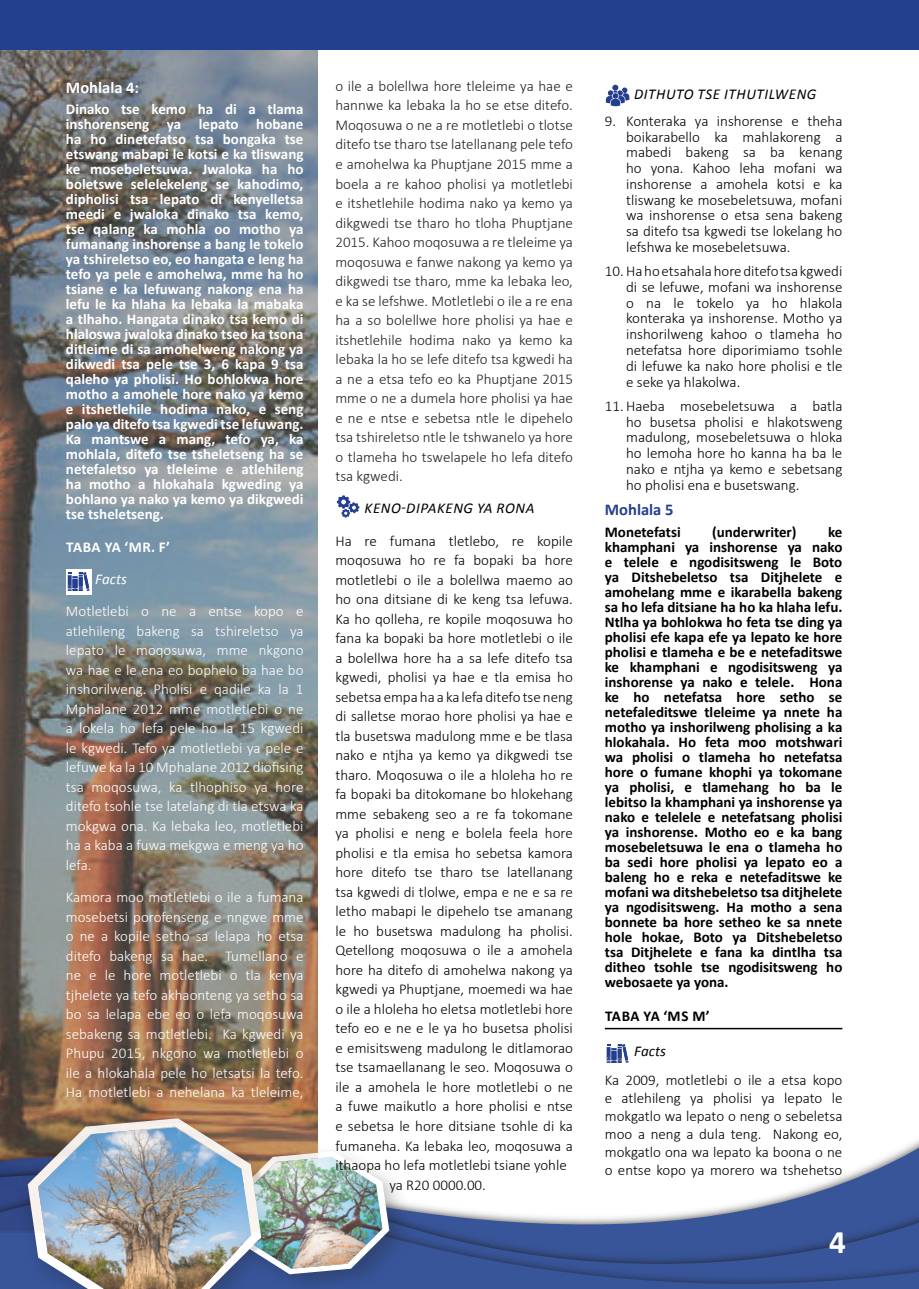
<style>
.page{position:relative;width:919px;height:1289px;background:#fff}
.page>*{position:absolute;margin:0;border:0;box-sizing:border-box;transform-origin:0 0}
.t1{font:700 33px "Calibri";color:#fff}
.t2{font:700 16.5px "Calibri";color:#fff}
.t3{font:700 16.5px "Calibri";color:#253f8e}
.BODY_TEXT{font:300 15px/15.8px "Calibri";color:#000;text-align:justify}
.CASE_STUDY_ITALIC{font:700 15px/15px "Calibri";color:#000;text-align:justify}
.CASE_STUDY_ITALIC-2{font:700 15px/15px "Calibri";color:#fff;text-align:justify}
.BODY_TEXT-2{font:300 15px/19.5px "Calibri";color:#fff;text-align:justify}
.BODY_TEXT-3{font:300 15px/19.5px "Calibri";color:#231f20;text-align:justify}
.BODY_TEXT-4{font:italic 15px "Calibri";letter-spacing:.04em;color:#000}
.case_heading{font:700 15px "Calibri";letter-spacing:.03em;color:#000}
.BODY_TEXT-5{font:italic 15px "Calibri";color:#fff}
</style>
<div class="page">
<img style="left:0;top:50px;width:318px;height:1075px">
<svg style="left:0;top:1160px;width:918px;height:128px;fill:#385599"></svg>
<img style="left:4px;top:1103px;width:421px;height:185px">
<svg style="left:28px;top:1118px;width:361px;height:170px"></svg>
<img style="left:253px;top:1156px;width:129px;height:112px">
<img style="left:38px;top:1127px;width:213px;height:161px">
<div style="left:0;top:0;width:918px;height:50px;background:#23408e"></div>
<div style="left:66px;top:569px;width:25px;height:25px;background:#fff"></div>
<svg style="left:68px;top:572px;width:22px;height:19px"></svg>
<svg style="left:337px;top:495px;width:22px;height:22px"></svg>
<hr style="left:604px;top:1027px;width:238px;height:2px;background:#000">
<svg style="left:605px;top:84px;width:25px;height:23px"></svg>
<svg style="left:606px;top:85px;width:23px;height:21px"></svg>
<svg style="left:606px;top:1044px;width:22px;height:18px"></svg>
<p class="t2" style="left:66px;top:77px;width:75px">Mohlala 4:</p>
<p class="CASE_STUDY_ITALIC-2" style="left:66px;top:102px;width:239px">Dinako tse kemo ha di a tlama inshorenseng ya lepato hobane ha ho dinetefatso tsa bongaka tse etswang mabapi le kotsi e ka tliswang ke mosebeletsuwa. Jwaloka ha ho boletswe selelekeleng se kahodimo, dipholisi tsa lepato di kenyelletsa meedi e jwaloka dinako tsa kemo, tse qalang ka mohla oo motho ya fumanang inshorense a bang le tokelo ya tshireletso eo, eo hangata e leng ha tefo ya pele e amohelwa, mme ha ho tsiane e ka lefuwang nakong ena ha lefu le ka hlaha ka lebaka la mabaka a tlhaho. Hangata dinako tsa kemo di hlaloswa jwaloka dinako tseo ka tsona ditleime di sa amohelweng nakong ya dikwedi tsa pele tse 3, 6 kapa 9 tsa qaleho ya pholisi. Ho bohlokwa hore motho a amohele hore nako ya kemo e itshetlehile hodima nako, e seng palo ya ditefo tsa kgwedi tse lefuwang.<br>Ka mantswe a mang, tefo ya, ka mohlala, ditefo tse tsheletseng ha se netefaletso ya tleleime e atlehileng ha motho a hlokahala kgweding ya bohlano ya nako ya kemo ya dikgwedi tse tsheletseng.</p>
<p class="CASE_STUDY_ITALIC-2" style="left:66px;top:539px;width:105px">TABA YA ‘MR. F’</p>
<p class="BODY_TEXT-5" style="left:95px;top:568px;width:33px">Facts</p>
<p class="BODY_TEXT-2" style="left:66px;top:600px;width:239px">Motletlebi o ne a entse kopo e atlehileng bakeng sa tshireletso ya lepato le moqosuwa, mme nkgono wa hae e le ena eo bophelo ba hae bo inshorilweng. Pholisi e qadile ka la 1<br>Mphalane 2012 mme motletlebi o ne a lokela ho lefa pele ho la 15 kgwedi le kgwedi. Tefo ya motletlebi ya pele e lefuwe ka la 10 Mphalane 2012 diofising tsa moqosuwa, ka tlhophiso ya hore ditefo tsohle tse latelang di tla etswa ka mokgwa ona. Ka lebaka leo, motletlebi ha a kaba a fuwa mekgwa e meng ya ho lefa.</p>
<p class="BODY_TEXT-2" style="left:66px;top:886px;width:239px">Kamora moo motletlebi o ile a fumana mosebetsi porofenseng e nngwe mme o ne a kopile setho sa lelapa ho etsa ditefo bakeng sa hae. Tumellano e ne e le hore motletlebi o tla kenya tjhelete ya tefo akhaonteng ya setho sa bo sa lelapa ebe eo o lefa moqosuwa sebakeng sa motletlebi. Ka kgwedi ya Phupu 2015, nkgono wa motletlebi o ile a hlokahala pele ho letsatsi la tefo.<br>Ha motletlebi a nehelana ka tleleime,</p>
<p class="BODY_TEXT-3" style="left:335px;top:75px;width:239px">o ile a bolellwa hore tleleime ya hae e hannwe ka lebaka la ho se etse ditefo.<br>Moqosuwa o ne a re motletlebi o tlotse ditefo tse tharo tse latellanang pele tefo e amohelwa ka Phuptjane 2015 mme a boela a re kahoo pholisi ya motletlebi e itshetlehile hodima nako ya kemo ya dikgwedi tse tharo ho tloha Phuptjane 2015. Kahoo moqosuwa a re tleleime ya moqosuwa e fanwe nakong ya kemo ya dikgwedi tse tharo, mme ka lebaka leo, e ka se lefshwe. Motletlebi o ile a re ena ha a so bolellwe hore pholisi ya hae e itshetlehile hodima nako ya kemo ka lebaka la ho se lefe ditefo tsa kgwedi ha a ne a etsa tefo eo ka Phuptjane 2015 mme o ne a dumela hore pholisi ya hae e ne e ntse e sebetsa ntle le dipehelo tsa tshireletso ntle le tshwanelo ya hore o tlameha ho tswelapele ho lefa ditefo tsa kgwedi.</p>
<p class="BODY_TEXT-4" style="left:364px;top:498px;width:171px">KENO-DIPAKENG YA RONA</p>
<p class="BODY_TEXT" style="left:335px;top:532px;width:239px">Ha re fumana tletlebo, re kopile</p>
<p class="BODY_TEXT" style="left:335px;top:551px;width:239px">moqosuwa ho re fa bopaki ba hore</p>
<p class="BODY_TEXT" style="left:335px;top:571px;width:239px">motletlebi o ile a bolellwa maemo ao</p>
<p class="BODY_TEXT" style="left:335px;top:590px;width:239px">ho ona ditsiane di ke keng tsa lefuwa.</p>
<p class="BODY_TEXT" style="left:335px;top:610px;width:239px">Ka ho qolleha, re kopile moqosuwa ho</p>
<p class="BODY_TEXT" style="left:335px;top:629px;width:239px">fana ka bopaki ba hore motletlebi o ile</p>
<p class="BODY_TEXT" style="left:335px;top:649px;width:239px">a bolellwa hore ha a sa lefe ditefo tsa</p>
<p class="BODY_TEXT" style="left:335px;top:668px;width:239px">kgwedi, pholisi ya hae e tla emisa ho</p>
<p class="BODY_TEXT" style="left:335px;top:688px;width:239px">sebetsa empa ha a ka lefa ditefo tse neng</p>
<p class="BODY_TEXT" style="left:335px;top:707px;width:239px">di salletse morao hore pholisi ya hae e</p>
<p class="BODY_TEXT" style="left:335px;top:727px;width:239px">tla busetswa madulong mme e be tlasa</p>
<p class="BODY_TEXT" style="left:335px;top:746px;width:239px">nako e ntjha ya kemo ya dikgwedi tse</p>
<p class="BODY_TEXT" style="left:335px;top:766px;width:239px">tharo. Moqosuwa o ile a hloleha ho re</p>
<p class="BODY_TEXT" style="left:335px;top:785px;width:239px">fa bopaki ba ditokomane bo hlokehang</p>
<p class="BODY_TEXT" style="left:335px;top:805px;width:239px">mme sebakeng seo a re fa tokomane</p>
<p class="BODY_TEXT" style="left:335px;top:824px;width:239px">ya pholisi e neng e bolela feela hore</p>
<p class="BODY_TEXT" style="left:335px;top:844px;width:239px">pholisi e tla emisa ho sebetsa kamora</p>
<p class="BODY_TEXT" style="left:335px;top:863px;width:239px">hore ditefo tse tharo tse latellanang</p>
<p class="BODY_TEXT" style="left:335px;top:883px;width:239px">tsa kgwedi di tlolwe, empa e ne e sa re</p>
<p class="BODY_TEXT" style="left:335px;top:902px;width:239px">letho mabapi le dipehelo tse amanang</p>
<p class="BODY_TEXT" style="left:335px;top:922px;width:239px">le ho busetswa madulong ha pholisi.</p>
<p class="BODY_TEXT" style="left:335px;top:941px;width:239px">Qetellong moqosuwa o ile a amohela</p>
<p class="BODY_TEXT" style="left:335px;top:961px;width:239px">hore ha ditefo di amohelwa nakong ya</p>
<p class="BODY_TEXT" style="left:335px;top:980px;width:239px">kgwedi ya Phuptjane, moemedi wa hae</p>
<p class="BODY_TEXT" style="left:335px;top:1000px;width:239px">o ile a hloleha ho eletsa motletlebi hore</p>
<p class="BODY_TEXT" style="left:335px;top:1019px;width:239px">tefo eo e ne e le ya ho busetsa pholisi</p>
<p class="BODY_TEXT" style="left:335px;top:1039px;width:239px">e emisitsweng madulong le ditlamorao</p>
<p class="BODY_TEXT" style="left:335px;top:1058px;width:239px">tse tsamaellanang le seo. Moqosuwa o</p>
<p class="BODY_TEXT" style="left:335px;top:1078px;width:239px">ile a amohela le hore motletlebi o ne</p>
<p class="BODY_TEXT" style="left:335px;top:1097px;width:239px">a fuwe maikutlo a hore pholisi e ntse</p>
<p class="BODY_TEXT" style="left:335px;top:1117px;width:239px">e sebetsa le hore ditsiane tsohle di ka</p>
<p class="BODY_TEXT" style="left:335px;top:1136px;width:239px">fumaneha. Ka lebaka leo, moqosuwa a</p>
<p class="BODY_TEXT" style="left:335px;top:1156px;width:233px">ithaopa ho lefa motletlebi tsiane yohle</p>
<p class="BODY_TEXT" style="left:389px;top:1175px;width:98px">ya R20 0000.00.</p>
<p class="BODY_TEXT-4" style="left:634px;top:84px;width:184px">DITHUTO TSE ITHUTILWENG</p>
<p class="BODY_TEXT" style="left:626px;top:112px;width:218px;text-indent:-21px">9. Konteraka ya inshorense e theha boikarabello ka mahlakoreng a mabedi bakeng sa ba kenang ho yona. Kahoo leha mofani wa inshorense a amohela kotsi e ka tliswang ke mosebeletsuwa, mofani wa inshorense o etsa sena bakeng sa ditefo tsa kgwedi tse lokelang ho lefshwa ke mosebeletsuwa.</p>
<p class="BODY_TEXT" style="left:626px;top:263px;width:218px;text-indent:-21px">10. Ha ho etsahala hore ditefo tsa kgwedi di se lefuwe, mofani wa inshorense o na le tokelo ya ho hlakola konteraka ya inshorense. Motho ya inshorilweng kahoo o tlameha ho netefatsa hore diporimiamo tsohle di lefuwe ka nako hore pholisi e tle e seke ya hlakolwa.</p>
<p class="BODY_TEXT" style="left:626px;top:397px;width:218px;text-indent:-21px">11. Haeba mosebeletsuwa a batla ho busetsa pholisi e hlakotsweng madulong, mosebeletsuwa o hloka ho lemoha hore ho kanna ha ba le nako e ntjha ya kemo e sebetsang ho pholisi ena e busetswang.</p>
<p class="t3" style="left:604px;top:499px;width:70px">Mohlala 5</p>
<p class="CASE_STUDY_ITALIC" style="left:604px;top:524px;width:77px">Monetefatsi</p>
<p class="CASE_STUDY_ITALIC" style="left:712px;top:524px;width:86px">(underwriter)</p>
<p class="CASE_STUDY_ITALIC" style="left:604px;top:524px;width:239px;text-indent:223px">ke khamphani ya inshorense ya nako e telele e ngodisitsweng le Boto ya Ditshebeletso tsa Ditjhelete e amohelang mme e ikarabella bakeng sa ho lefa ditsiane ha ho ka hlaha lefu.<br>Ntlha ya bohlokwa ho feta tse ding ya pholisi efe kapa efe ya lepato ke hore pholisi e tlameha e be e netefaditswe ke khamphani e ngodisitsweng ya inshorense ya nako e telele. Hona ke ho netefatsa hore setho se netefaleditswe tleleime ya nnete ha motho ya inshorilweng pholising a ka hlokahala. Ho feta moo motshwari wa pholisi o tlameha ho netefatsa hore o fumane khophi ya tokomane ya pholisi, e tlamehang ho ba le lebitso la khamphani ya inshorense ya nako e telelele e netefatsang pholisi ya inshorense. Motho eo e ka bang mosebeletsuwa le ena o tlameha ho ba sedi hore pholisi ya lepato eo a baleng ho e reka e netefaditswe ke mofani wa ditshebeletso tsa ditjhelete ya ngodisitsweng. Ha motho a sena bonnete ba hore setheo ke sa nnete hole hokae, Boto ya Ditshebeletso tsa Ditjhelete e fana ka dintlha tsa ditheo tsohle tse ngodisitsweng ho webosaete ya yona.</p>
<p class="case_heading" style="left:605px;top:1006px;width:106px">TABA YA ‘MS M’</p>
<p class="BODY_TEXT-4" style="left:634px;top:1040px;width:33px">Facts</p>
<p class="BODY_TEXT" style="left:604px;top:1069px;width:239px;line-height:18px">Ka 2009, motletlebi o ile a etsa kopo e atlehileng ya pholisi ya lepato le mokgatlo wa lepato o neng o sebeletsa moo a neng a dula teng. Nakong eo, mokgatlo ona wa lepato ka boona o ne o entse kopo ya morero wa tshehetso</p>
<h1 class="t1" style="left:829px;top:1220px;width:18px">4</h1>
</div>
